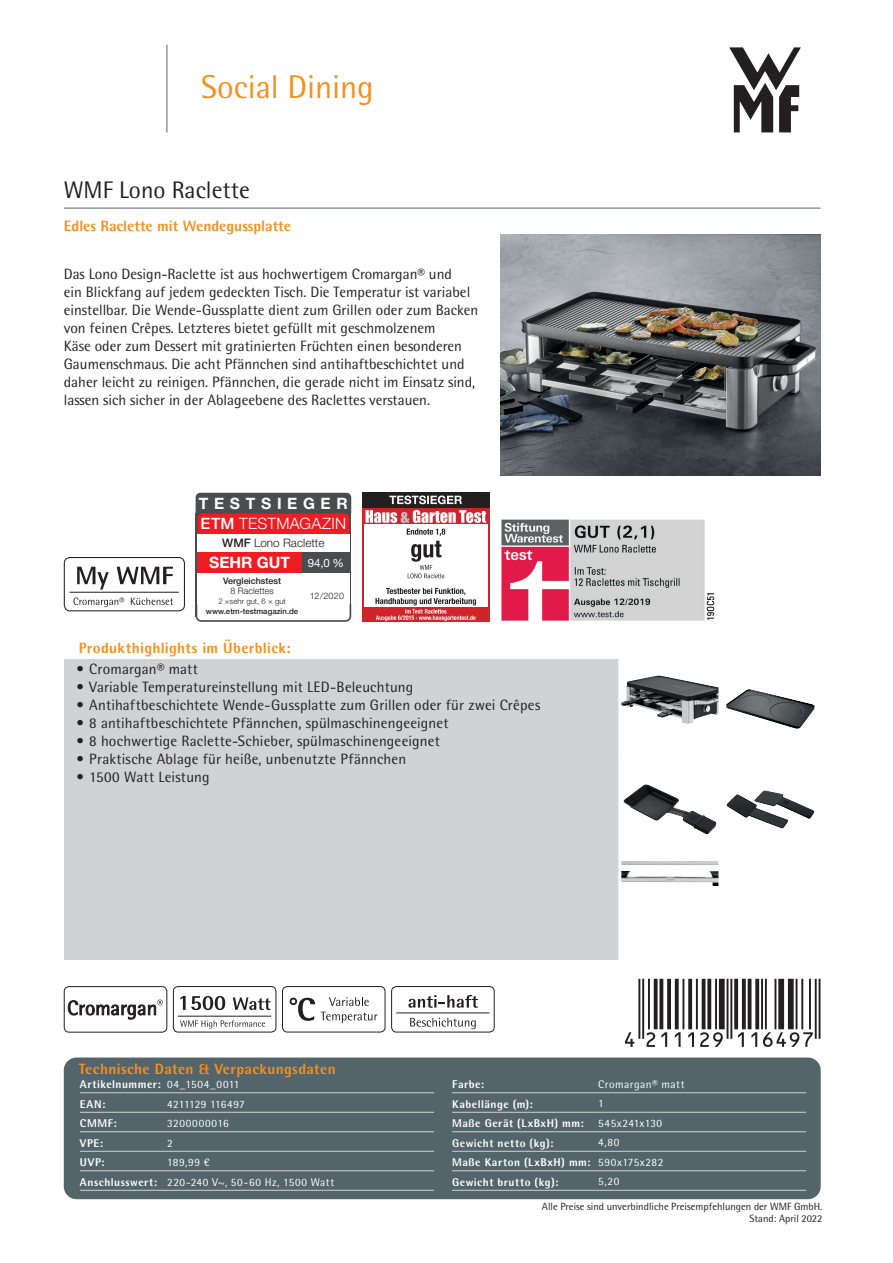
<style>
.page{position:relative;width:893px;height:1263px;background:#fff}
.page>*{position:absolute;margin:0;border:0;box-sizing:border-box;transform-origin:0 0}
.t1{font:33px "WMF Rotis";color:#f68f1e}
.t2{font:24px "WMF Rotis";color:#231f20}
.t3{font:300 15.75px/20.7px "Helvetica Neue LT Std";letter-spacing:.015em;color:#fff}
.t4{font:700 15.75px "Helvetica Neue LT Std";color:#fff}
.t5{font:15px/18px "WMF Rotis";color:#231f20}
.t6{font:700 15px "WMF Rotis";letter-spacing:.015em;color:#f68f1e}
.t7{font:300 11.7px "Helvetica Neue LT Std";color:#231f20}
.t8{font:700 11.25px/19.5px "WMF Rotis";letter-spacing:.045em;color:#fff}
.t9{font:11.25px/19.5px "WMF Rotis";letter-spacing:.045em;color:#fff}
.t10{font:10.5px "WMF Rotis";color:#231f20}
.t11{font:300 9px "Helvetica Neue LT Std";color:#231f20}
.t12{font:500 9px "Helvetica Neue LT Std";color:#231f20}
.t13{font:500 7.8px "Helvetica Neue LT Std";color:#231f20}
.t14{font:300 7.8px "Helvetica Neue LT Std";color:#231f20}
.s1{font-weight:700}
.s2{font-weight:500}
.s3{font-weight:400;font-size:11.55px}
</style>
<div class="page">
<svg style="left:729px;top:47px;width:72px;height:85px"></svg>
<div style="left:64px;top:659px;width:556px;height:300px;background:#d1d2d4"></div>
<div style="left:64px;top:1057px;width:757px;height:142px;background:#53646a;border-radius:13px"></div>
<div style="left:64px;top:557px;width:121px;height:54px;border:1px solid #231f20;border-radius:6px"></div>
<hr style="left:70px;top:592px;width:109px;height:1px;background:#231f20">
<svg style="left:77px;top:567px;width:32px;height:23px"></svg>
<svg style="left:117px;top:567px;width:56px;height:17px"></svg>
<svg style="left:73px;top:597px;width:51px;height:10px"></svg>
<svg style="left:131px;top:598px;width:42px;height:7px"></svg>
<hr style="left:167px;top:45px;width:1px;height:87px;background:#53646a">
<hr style="left:64px;top:208px;width:756px;height:1px;background:#53646a">
<hr style="left:80px;top:1092px;width:354px;height:1px;background:#d1d2d4">
<hr style="left:80px;top:1112px;width:354px;height:1px;background:#d1d2d4">
<hr style="left:80px;top:1131px;width:354px;height:1px;background:#d1d2d4">
<hr style="left:80px;top:1151px;width:354px;height:1px;background:#d1d2d4">
<hr style="left:80px;top:1170px;width:354px;height:1px;background:#d1d2d4">
<hr style="left:80px;top:1190px;width:354px;height:1px;background:#d1d2d4">
<hr style="left:452px;top:1092px;width:354px;height:1px;background:#d1d2d4">
<hr style="left:452px;top:1112px;width:354px;height:1px;background:#d1d2d4">
<hr style="left:452px;top:1131px;width:354px;height:1px;background:#d1d2d4">
<hr style="left:452px;top:1151px;width:354px;height:1px;background:#d1d2d4">
<hr style="left:452px;top:1170px;width:354px;height:1px;background:#d1d2d4">
<hr style="left:452px;top:1190px;width:354px;height:1px;background:#d1d2d4">
<div style="left:173px;top:986px;width:103px;height:46px;border:1px solid #231f20;border-radius:5px"></div>
<hr style="left:178px;top:1016px;width:93px;height:1px;background:#231f20">
<svg style="left:180px;top:1020px;width:85px;height:8px"></svg>
<svg style="left:180px;top:996px;width:45px;height:14px"></svg>
<svg style="left:233px;top:997px;width:38px;height:13px"></svg>
<div style="left:282px;top:986px;width:103px;height:46px;border:1px solid #231f20;border-radius:5px"></div>
<svg style="left:329px;top:997px;width:40px;height:9px"></svg>
<svg style="left:321px;top:1012px;width:56px;height:11px"></svg>
<svg style="left:290px;top:997px;width:25px;height:24px"></svg>
<div style="left:391px;top:986px;width:104px;height:46px;border:1px solid #231f20;border-radius:5px"></div>
<hr style="left:396px;top:1013px;width:93px;height:1px;background:#231f20">
<svg style="left:410px;top:1018px;width:66px;height:11px"></svg>
<svg style="left:408px;top:995px;width:70px;height:13px"></svg>
<div style="left:64px;top:986px;width:103px;height:46px;border:1px solid #231f20;border-radius:5px"></div>
<svg style="left:68px;top:999px;width:95px;height:21px"></svg>
<svg style="left:625px;top:979px;width:195px;height:68px"></svg>
<div style="left:197px;top:552px;width:105px;height:21px;background:#ee1d23"></div>
<div style="left:302px;top:552px;width:48px;height:21px;background:#4b4c4d"></div>
<svg style="left:196px;top:493px;width:155px;height:41px;background:#9a3538"></svg>
<svg style="left:196px;top:602px;width:155px;height:20px"></svg>
<div style="left:362px;top:493px;width:128px;height:129px;background:linear-gradient(to right,#d1232a,#d1242b)"></div>
<div style="left:364px;top:525px;width:123px;height:59px;background:#fff"></div>
<svg style="left:365px;top:510px;width:121px;height:13px"></svg>
<div style="left:364px;top:607px;width:123px;height:14px;background:#d1232a"></div>
<div style="left:364px;top:583px;width:123px;height:24px;background:#fff"></div>
<svg style="left:375px;top:588px;width:101px;height:33px"></svg>
<div style="left:362px;top:493px;width:128px;height:15px;background:#231f20"></div>
<svg style="left:389px;top:495px;width:73px;height:9px"></svg>
<svg style="left:407px;top:529px;width:38px;height:49px"></svg>
<img style="left:501px;top:519px;width:214px;height:102px">
<img style="left:500px;top:235px;width:321px;height:240px">
<img style="left:622px;top:862px;width:95px;height:24px">
<div style="left:618px;top:858px;width:103px;height:103px;border:3px solid #fff"></div>
<img style="left:623px;top:784px;width:93px;height:51px">
<div style="left:618px;top:758px;width:103px;height:103px;border:3px solid #fff"></div>
<img style="left:726px;top:790px;width:88px;height:38px">
<img style="left:726px;top:689px;width:89px;height:40px">
<img style="left:622px;top:676px;width:95px;height:47px">
<div style="left:618px;top:657px;width:103px;height:103px;border:3px solid #fff"></div>
<h1 class="t1" style="left:201px;top:67px;width:174px">Social Dining</h1>
<h2 class="t2" style="left:64px;top:175px;width:187px">WMF Lono Raclette</h2>
<p class="t6" style="left:64px;top:216px;width:229px">Edles Raclette mit Wendegussplatte</p>
<p class="t5" style="left:64px;top:265px;width:416px">Das Lono Design-Raclette ist aus hochwertigem Cromargan® und<br>ein Blickfang auf jedem gedeckten Tisch. Die Temperatur ist variabel einstellbar. Die Wende-Gussplatte dient zum Grillen oder zum Backen von feinen Crêpes. Letzteres bietet gefüllt mit geschmolzenem<br>Käse oder zum Dessert mit gratinierten Früchten einen besonderen Gaumenschmaus. Die acht Pfännchen sind antihaftbeschichtet und daher leicht zu reinigen. Pfännchen, die gerade nicht im Einsatz sind, lassen sich sicher in der Ablageebene des Raclettes verstauen.</p>
<p class="t3" style="left:199px;top:492px;width:150px"><span class="s1">TESTSIEGER<br></span><span class="s2">ETM</span> TESTMAGAZIN</p>
<p class="t7" style="left:222px;top:536px;width:104px"><span class="s2">WMF</span> Lono Raclette</p>
<p class="t4" style="left:209px;top:553px;width:136px">SEHR GUT <span class="s3">94,0 %</span></p>
<p class="t12" style="left:223px;top:575px;width:60px">Vergleichstest</p>
<p class="t11" style="left:230px;top:585px;width:45px">8 Raclettes</p>
<p class="t14" style="left:218px;top:597px;width:69px">2 ×sehr gut, 6 × gut</p>
<p class="t13" style="left:206px;top:607px;width:94px">www.etm-testmagazin.de</p>
<p class="t11" style="left:310px;top:590px;width:36px">12/2020</p>
<p class="t6" style="left:79px;top:638px;width:213px">Produkthighlights im Überblick:</p>
<p class="t5" style="left:77px;top:660px;width:123px">• Cromargan® matt</p>
<p class="t5" style="left:77px;top:678px;width:338px">• Variable Temperatureinstellung mit LED-Beleuchtung</p>
<p class="t5" style="left:77px;top:696px;width:465px">• Antihaftbeschichtete Wende-Gussplatte zum Grillen oder für zwei Crêpes</p>
<p class="t5" style="left:77px;top:714px;width:373px">• 8 antihaftbeschichtete Pfännchen, spülmaschinengeeignet</p>
<p class="t5" style="left:77px;top:732px;width:365px">• 8 hochwertige Raclette-Schieber, spülmaschinengeeignet</p>
<p class="t5" style="left:77px;top:750px;width:331px">• Praktische Ablage für heiße, unbenutzte Pfännchen</p>
<p class="t5" style="left:77px;top:768px;width:135px">• 1500 Watt Leistung</p>
<p class="t6" style="left:79px;top:1059px;width:259px">Technische Daten &amp; Verpackungsdaten</p>
<p class="t9" style="left:167px;top:1074px;width:169px">04_1504_0011<br>4211129 116497<br>3200000016<br>2<br>189,99 €<br>220-240 V~, 50-60 Hz, 1500 Watt</p>
<p class="t9" style="left:598px;top:1074px;width:88px">Cromargan® matt<br>1<br>545x241x130<br>4,80<br>590x175x282<br>5,20</p>
<p class="t8" style="left:80px;top:1074px;width:82px">Artikelnummer:<br>EAN:<br>CMMF:<br>VPE:<br>UVP:<br>Anschlusswert:</p>
<p class="t8" style="left:452px;top:1074px;width:140px">Farbe:<br>Kabellänge (m):<br>Maße Gerät (LxBxH) mm:<br>Gewicht netto (kg):<br>Maße Karton (LxBxH) mm:<br>Gewicht brutto (kg):</p>
<p class="t10" style="left:542px;top:1201px;width:282px">Alle Preise sind unverbindliche Preisempfehlungen der WMF GmbH.</p>
<p class="t10" style="left:749px;top:1212px;width:74px">Stand: April 2022</p>
</div>
